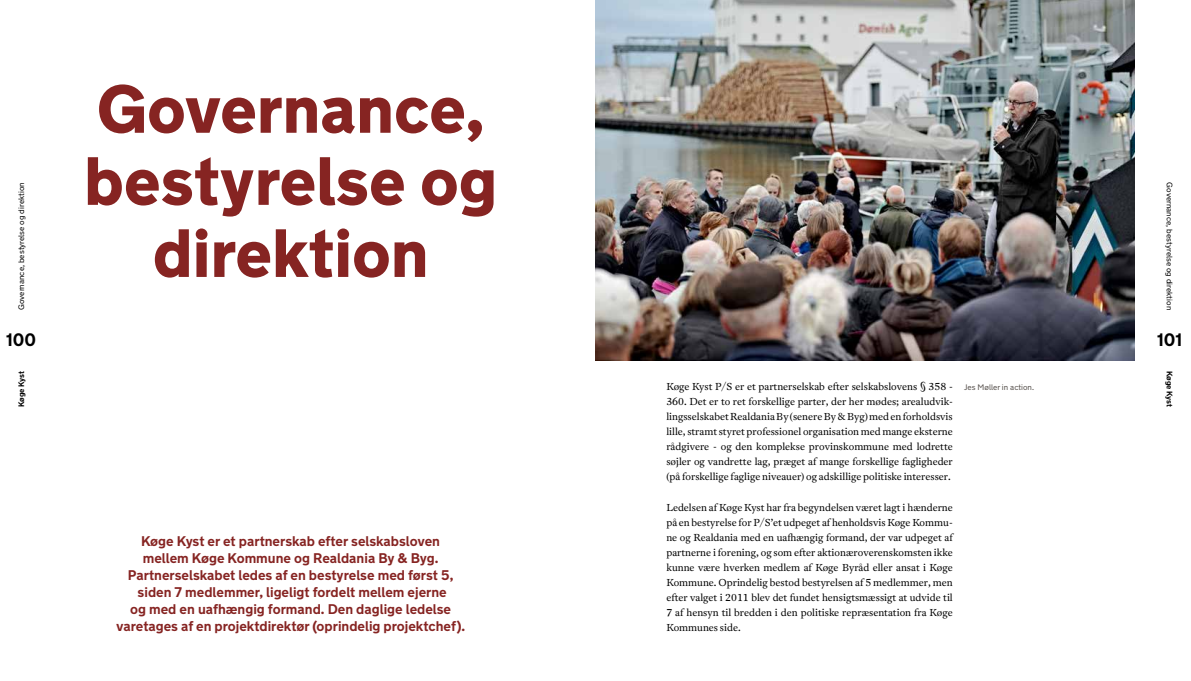
<style>
.page{position:relative;width:1191px;height:681px;background:#fff}
.page>*{position:absolute;margin:0;border:0;box-sizing:border-box;transform-origin:0 0}
.t1{font:900 68px/72px "New Transport";color:#862422;text-align:center}
.t2{font:700 18px "New Transport";color:#000}
.t3{font:700 14px/17px "New Transport";color:#862422;text-align:center}
.t4{font:300 10px/15px "Antwerp";color:#000;text-align:justify}
.t5{font:8px "New Transport";color:#000}
.t6{font:8px "New Transport";color:#57514d}
.t7{font:700 8px "New Transport";letter-spacing:-.01em;color:#000}
</style>
<div class="page">
<img style="left:595px;top:0;width:539px;height:360px">
<p class="t5" style="left:16px;top:310px;width:129px;rotate:-90deg">Governance, bestyrelse og direktion</p>
<h2 class="t2" style="left:6px;top:328px;width:31px">100</h2>
<p class="t7" style="left:16px;top:407px;width:38px;rotate:-90deg">Køge Kyst</p>
<h1 class="t1" style="left:84px;top:74px;width:415px">Governance, bestyrelse og direktion</h1>
<p class="t3" style="left:116px;top:532px;width:350px">Køge Kyst er et partnerskab efter selskabsloven<br>mellem Køge Kommune og Realdania By &amp; Byg.<br>Partnerselskabet ledes af en bestyrelse med først 5, siden 7 medlemmer, ligeligt fordelt mellem ejerne<br>og med en uafhængig formand. Den daglige ledelse varetages af en projektdirektør (oprindelig projektchef).</p>
<p class="t4" style="left:666px;top:379px;width:288px">Køge Kyst P/S er et partnerselskab efter selskabslovens § 358 - 360. Det er to ret forskellige parter, der her mødes; arealudvik&shy;lingsselskabet Realdania By (senere By &amp; Byg) med en forholdsvis lille, stramt styret professionel organisation med mange eksterne rådgivere - og den komplekse provinskommune med lodrette søjler og vandrette lag, præget af mange forskellige fagligheder (på forskellige faglige niveauer) og adskillige politiske interesser.</p>
<p class="t4" style="left:666px;top:499px;width:288px">Ledelsen af Køge Kyst har fra begyndelsen været lagt i hænderne på en bestyrelse for P/S’et udpeget af henholdsvis Køge Kommu&shy;ne og Realdania med en uafhængig formand, der var udpeget af partnerne i forening, og som efter aktionæroverenskomsten ikke kunne være hverken medlem af Køge Byråd eller ansat i Køge Kommune. Oprindelig bestod bestyrelsen af 5 medlemmer, men efter valget i 2011 blev det fundet hensigtsmæssigt at udvide til 7 af hensyn til bredden i den politiske repræsentation fra Køge Kommunes side.</p>
<p class="t6" style="left:964px;top:382px;width:71px">Jes Møller in action.</p>
<p class="t5" style="left:1174px;top:182px;width:129px;rotate:90deg">Governance, bestyrelse og direktion</p>
<h2 class="t2" style="left:1157px;top:328px;width:26px">101</h2>
<p class="t7" style="left:1174px;top:371px;width:38px;rotate:90deg">Køge Kyst</p>
</div>
